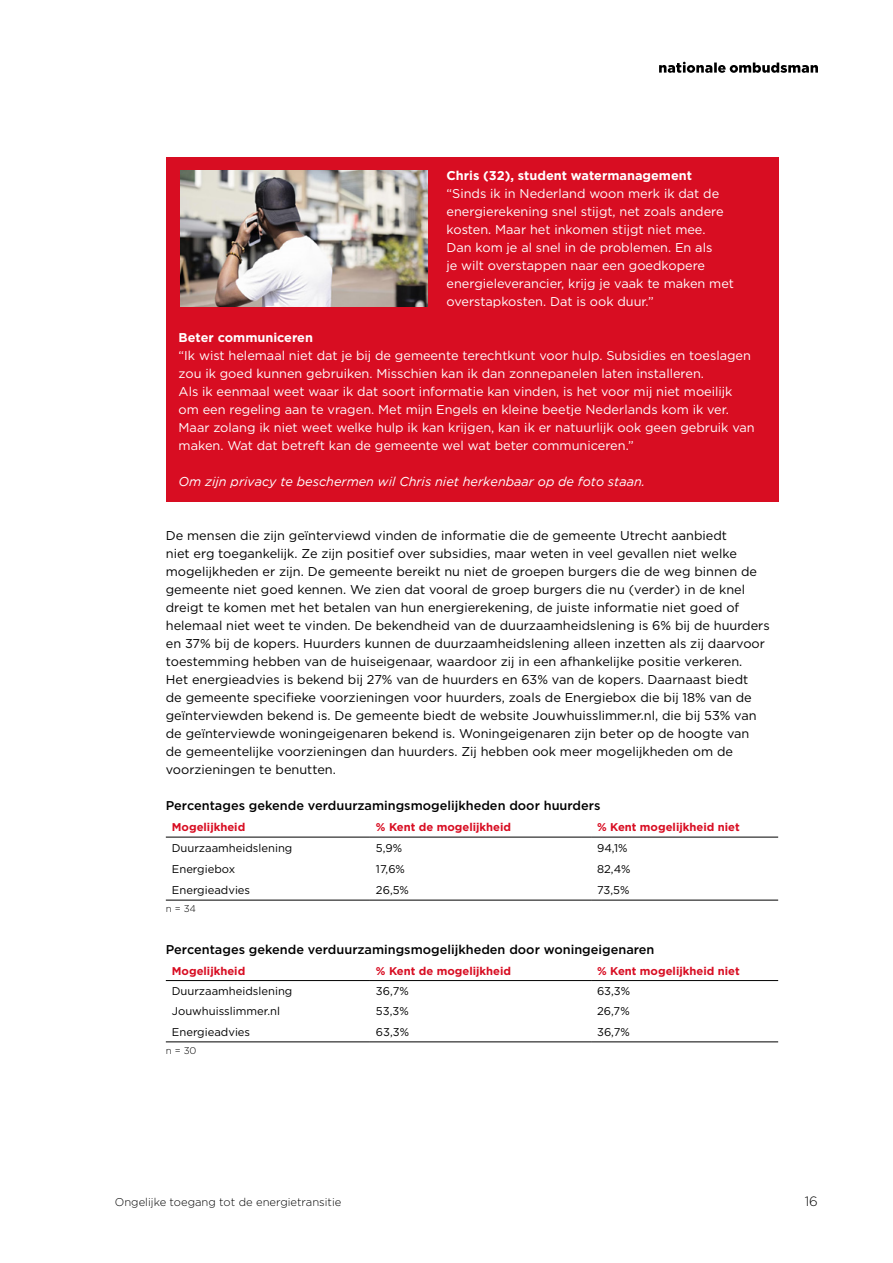
<style>
.page{position:relative;width:893px;height:1263px;background:#fff}
.page>*{position:absolute;margin:0;border:0;box-sizing:border-box;transform-origin:0 0}
.t1{font:300 13.5px "Gotham";color:#000}
.P_05__Binnenwerk_-_b{font:12.75px/18px "Gotham";color:#000}
.P_07__Binnenwerk_-_I{font:12.75px/18px "Gotham";color:#fff}
.H4_04__Binnenwerk{font:500 12.75px "Gotham";color:#000}
.P_07__Binnenwerk_-_I-2{font:12.75px "Gotham Book Italic 2";color:#fff}
.P_07__Binnenwerk_-_k{font:700 12.75px "Gotham";color:#fff}
.Tabel_broodtekst{font:11.25px "Gotham";color:#000}
.Kop_tabel{font:700 11.25px "Gotham";color:#d80d22}
.t2{font:300 11.25px "Gotham";color:#000}
.P_09__Binnenwerk_-_F{font:300 9.75px "Gotham";color:#000}
</style>
<div class="page">
<svg style="left:659px;top:62px;width:159px;height:11px"></svg>
<div style="left:166px;top:157px;width:612px;height:38px;background:#d80d22"></div>
<div style="left:166px;top:175px;width:612px;height:146px;background:#d80d22"></div>
<div style="left:166px;top:319px;width:612px;height:38px;background:#d80d22"></div>
<div style="left:166px;top:337px;width:612px;height:56px;background:#d80d22"></div>
<div style="left:166px;top:373px;width:612px;height:92px;background:#d80d22"></div>
<div style="left:166px;top:464px;width:612px;height:37px;background:#d80d22"></div>
<hr style="left:166px;top:837px;width:204px;height:1px;background:#000">
<hr style="left:370px;top:837px;width:221px;height:1px;background:#000">
<hr style="left:591px;top:837px;width:187px;height:1px;background:#000">
<hr style="left:166px;top:900px;width:204px;height:1px;background:#000">
<hr style="left:370px;top:900px;width:221px;height:1px;background:#000">
<hr style="left:591px;top:900px;width:187px;height:1px;background:#000">
<hr style="left:166px;top:980px;width:204px;height:1px;background:#000">
<hr style="left:370px;top:980px;width:221px;height:1px;background:#000">
<hr style="left:591px;top:980px;width:187px;height:1px;background:#000">
<hr style="left:166px;top:1041px;width:204px;height:1px;background:#000">
<hr style="left:370px;top:1041px;width:221px;height:1px;background:#000">
<hr style="left:591px;top:1041px;width:187px;height:1px;background:#000">
<img style="left:181px;top:170px;width:246px;height:136px">
<p class="P_07__Binnenwerk_-_k" style="left:446px;top:167px;width:247px">Chris (32), student watermanagement</p>
<p class="P_07__Binnenwerk_-_I" style="left:446px;top:184px;width:289px">“Sinds ik in Nederland woon merk ik dat de energierekening snel stijgt, net zoals andere kosten. Maar het inkomen stijgt niet mee.<br>Dan kom je al snel in de problemen. En als<br>je wilt overstappen naar een goedkopere energieleverancier, krijg je vaak te maken met overstapkosten. Dat is ook duur.”</p>
<p class="P_07__Binnenwerk_-_k" style="left:179px;top:329px;width:136px">Beter communiceren</p>
<p class="P_07__Binnenwerk_-_I" style="left:179px;top:346px;width:574px">“Ik wist helemaal niet dat je bij de gemeente terechtkunt voor hulp. Subsidies en toeslagen zou ik goed kunnen gebruiken. Misschien kan ik dan zonnepanelen laten installeren.</p>
<p class="P_07__Binnenwerk_-_I" style="left:179px;top:382px;width:578px">Als ik eenmaal weet waar ik dat soort informatie kan vinden, is het voor mij niet moeilijk om een regeling aan te vragen. Met mijn Engels en kleine beetje Nederlands kom ik ver.<br>Maar zolang ik niet weet welke hulp ik kan krijgen, kan ik er natuurlijk ook geen gebruik van maken. Wat dat betreft kan de gemeente wel wat beter communiceren.”</p>
<p class="P_07__Binnenwerk_-_I-2" style="left:179px;top:474px;width:468px">Om zijn privacy te beschermen wil Chris niet herkenbaar op de foto staan.</p>
<p class="P_05__Binnenwerk_-_b" style="left:166px;top:526px;width:605px">De mensen die zijn geïnterviewd vinden de informatie die de gemeente Utrecht aanbiedt<br>niet erg toegankelijk. Ze zijn positief over subsidies, maar weten in veel gevallen niet welke mogelijkheden er zijn. De gemeente bereikt nu niet de groepen burgers die de weg binnen de gemeente niet goed kennen. We zien dat vooral de groep burgers die nu (verder) in de knel dreigt te komen met het betalen van hun energierekening, de juiste informatie niet goed of helemaal niet weet te vinden. De bekendheid van de duurzaamheidslening is 6% bij de huurders en 37% bij de kopers. Huurders kunnen de duurzaamheidslening alleen inzetten als zij daarvoor toestemming hebben van de huiseigenaar, waardoor zij in een afhankelijke positie verkeren.<br>Het energieadvies is bekend bij 27% van de huurders en 63% van de kopers. Daarnaast biedt<br>de gemeente specifieke voorzieningen voor huurders, zoals de Energiebox die bij 18% van de geïnterviewden bekend is. De gemeente biedt de website Jouwhuisslimmer.nl, die bij 53% van de geïnterviewde woningeigenaren bekend is. Woningeigenaren zijn beter op de hoogte van<br>de gemeentelijke voorzieningen dan huurders. Zij hebben ook meer mogelijkheden om de voorzieningen te benutten.</p>
<h4 class="H4_04__Binnenwerk" style="left:166px;top:797px;width:436px">Percentages gekende verduurzamingsmogelijkheden door huurders</h4>
<p class="Kop_tabel" style="left:172px;top:819px;width:75px">Mogelijkheid</p>
<p class="Kop_tabel" style="left:376px;top:819px;width:137px">% Kent de mogelijkheid</p>
<p class="Kop_tabel" style="left:597px;top:820px;width:144px">% Kent mogelijkheid niet</p>
<p class="Tabel_broodtekst" style="left:172px;top:840px;width:122px">Duurzaamheidslening</p>
<p class="Tabel_broodtekst" style="left:376px;top:840px;width:28px">5,9%</p>
<p class="Tabel_broodtekst" style="left:597px;top:841px;width:32px">94,1%</p>
<p class="Tabel_broodtekst" style="left:172px;top:861px;width:65px">Energiebox</p>
<p class="Tabel_broodtekst" style="left:376px;top:861px;width:31px">17,6%</p>
<p class="Tabel_broodtekst" style="left:597px;top:862px;width:35px">82,4%</p>
<p class="Tabel_broodtekst" style="left:172px;top:882px;width:80px">Energieadvies</p>
<p class="Tabel_broodtekst" style="left:376px;top:882px;width:35px">26,5%</p>
<p class="Tabel_broodtekst" style="left:597px;top:883px;width:34px">73,5%</p>
<p class="P_09__Binnenwerk_-_F" style="left:166px;top:903px;width:32px">n = 34</p>
<h4 class="H4_04__Binnenwerk" style="left:166px;top:941px;width:490px">Percentages gekende verduurzamingsmogelijkheden door woningeigenaren</h4>
<p class="Kop_tabel" style="left:172px;top:963px;width:75px">Mogelijkheid</p>
<p class="Kop_tabel" style="left:376px;top:963px;width:137px">% Kent de mogelijkheid</p>
<p class="Kop_tabel" style="left:597px;top:963px;width:144px">% Kent mogelijkheid niet</p>
<p class="Tabel_broodtekst" style="left:172px;top:984px;width:122px">Duurzaamheidslening</p>
<p class="Tabel_broodtekst" style="left:376px;top:984px;width:34px">36,7%</p>
<p class="Tabel_broodtekst" style="left:597px;top:984px;width:35px">63,3%</p>
<p class="Tabel_broodtekst" style="left:172px;top:1004px;width:110px">Jouwhuisslimmer.nl</p>
<p class="Tabel_broodtekst" style="left:376px;top:1004px;width:34px">53,3%</p>
<p class="Tabel_broodtekst" style="left:597px;top:1004px;width:34px">26,7%</p>
<p class="Tabel_broodtekst" style="left:172px;top:1025px;width:80px">Energieadvies</p>
<p class="Tabel_broodtekst" style="left:376px;top:1025px;width:35px">63,3%</p>
<p class="Tabel_broodtekst" style="left:597px;top:1025px;width:34px">36,7%</p>
<p class="P_09__Binnenwerk_-_F" style="left:166px;top:1045px;width:32px">n = 30</p>
<p class="t2" style="left:115px;top:1195px;width:228px">Ongelijke toegang tot de energietransitie</p>
<p class="t1" style="left:805px;top:1193px;width:15px">16</p>
</div>
